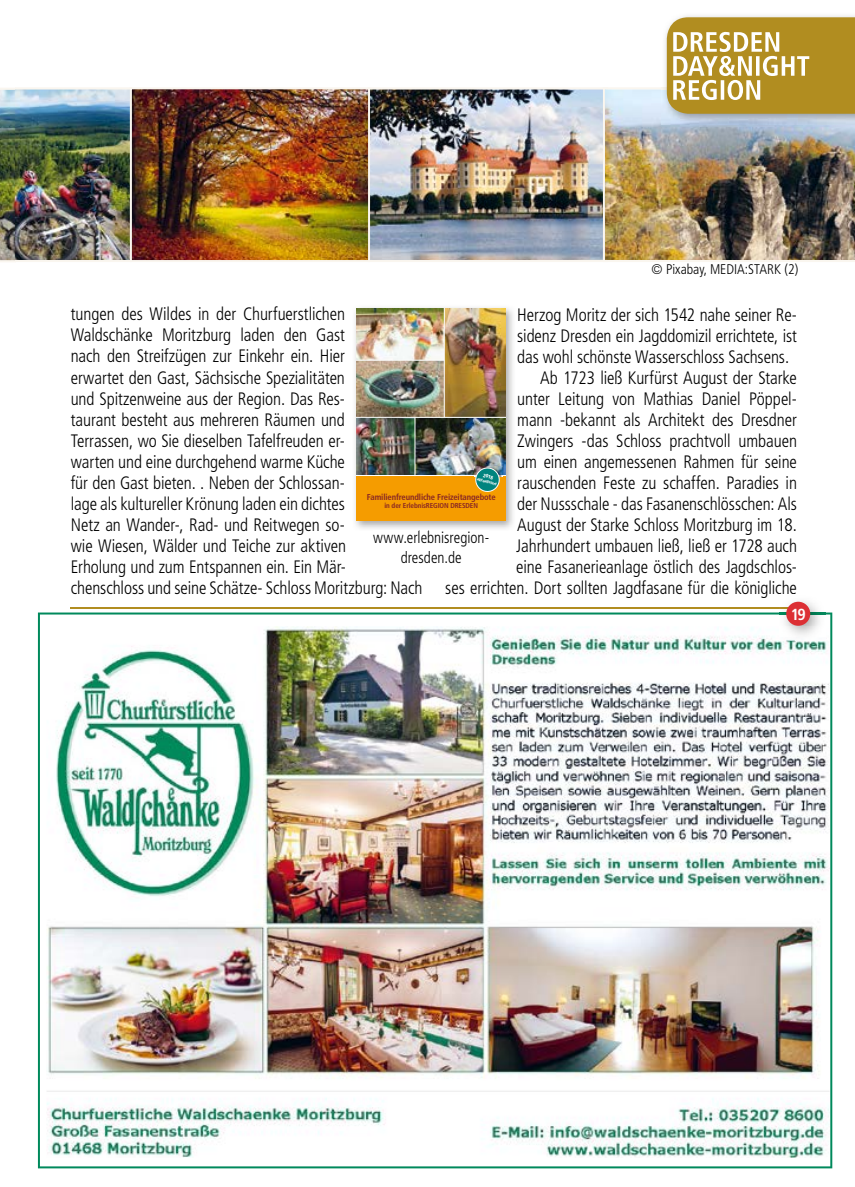
<style>
.page{position:relative;width:855px;height:1187px;background:#fff}
.page>*{position:absolute;margin:0;border:0;box-sizing:border-box;transform-origin:0 0}
.t1{font:300 condensed 18px/21px "Frutiger";letter-spacing:-.005em;color:#000;scale:.96 1}
.t2{font:300 condensed 16px/20px "Frutiger";color:#000;text-align:center;scale:.95 1}
.t3{font:700 condensed 16px "Frutiger";color:#fff}
.t4{font:300 condensed 14px "Frutiger";color:#000}
.t5{font:700 condensed 8.6px "Frutiger";letter-spacing:-.015em;color:#892724}
.t6{font:700 condensed 7.2px "Frutiger";letter-spacing:-.015em;color:#892724}
.t7{font:900 condensed 5px "Frutiger";color:#fff}
.t8{font:900 condensed 4.2px "Frutiger";color:#fff}
</style>
<div class="page">
<img style="left:133px;top:90px;width:234px;height:169px">
<img style="left:0;top:87px;width:130px;height:175px">
<img style="left:371px;top:90px;width:231px;height:169px">
<div style="left:368px;top:87px;width:240px;height:175px;border:2px solid #faf6ef"></div>
<div style="left:130px;top:87px;width:240px;height:175px;border:2px solid #faf6ef"></div>
<img style="left:602px;top:87px;width:252px;height:175px">
<hr style="left:71px;top:607px;width:725px;height:1px;background:#b18d20">
<img style="left:355px;top:307px;width:158px;height:222px">
<div style="left:356px;top:472px;width:150px;height:49px;background:#f59c00"></div>
<img style="left:356px;top:309px;width:88px;height:51px">
<img style="left:356px;top:361px;width:88px;height:56px">
<img style="left:445px;top:309px;width:61px;height:108px">
<img style="left:356px;top:418px;width:56px;height:57px">
<hr style="left:444px;top:309px;width:1px;height:108px;background:#fff">
<hr style="left:356px;top:417px;width:150px;height:1px;background:#fff">
<hr style="left:356px;top:475px;width:150px;height:1px;background:#fff">
<hr style="left:356px;top:360px;width:88px;height:1px;background:#fff">
<img style="left:412px;top:417px;width:94px;height:75px">
<img style="left:661px;top:16px;width:193px;height:108px">
<svg style="left:666px;top:17px;width:188px;height:97px;background:#c0a34d"></svg>
<svg style="left:38px;top:612px;width:794px;height:556px"></svg>
<img style="left:47px;top:626px;width:782px;height:531px">
<img style="left:779px;top:601px;width:45px;height:39px">
<div style="left:786px;top:601px;width:24px;height:24px;background:#dc2f34;border-radius:50%"></div>
<p class="t4" style="left:651px;top:261px;width:148px">© Pixabay, MEDIA:STARK (2)</p>
<p class="t1" style="left:71px;top:304px;width:368px">tungen des Wildes in der Churfuerstlichen Waldschänke Moritzburg laden den Gast<br>nach den Streifzügen zur Einkehr ein. Hier<br>erwartet den Gast, Sächsische Spezialitäten<br>und Spitzenweine aus der Region. Das Res-<br>taurant besteht aus mehreren Räumen und<br>Terrassen, wo Sie dieselben Tafelfreuden er-<br>warten und eine durchgehend warme Küche<br>für den Gast bieten. . Neben der Schlossan-<br>lage als kultureller Krönung laden ein dichtes<br>Netz an Wander-, Rad- und Reitwegen so-<br>wie Wiesen, Wälder und Teiche zur aktiven<br>Erholung und zum Entspannen ein. Ein Mär&shy;chenschloss und seine Schätze- Schloss Moritzburg: Nach</p>
<p class="t1" style="left:517px;top:304px;width:293px">Herzog Moritz der sich 1542 nahe seiner Re-</p>
<p class="t1" style="left:517px;top:325px;width:293px">sidenz Dresden ein Jagddomizil errichtete, ist</p>
<p class="t1" style="left:517px;top:346px;width:284px">das wohl schönste Wasserschloss Sachsens.</p>
<p class="t1" style="left:540px;top:367px;width:269px">Ab 1723 ließ Kurfürst August der Starke</p>
<p class="t1" style="left:517px;top:388px;width:293px">unter Leitung von Mathias Daniel Pöppel-</p>
<p class="t1" style="left:517px;top:409px;width:293px">mann -bekannt als Architekt des Dresdner</p>
<p class="t1" style="left:517px;top:430px;width:293px">Zwingers -das Schloss prachtvoll umbauen</p>
<p class="t1" style="left:517px;top:451px;width:293px">um einen angemessenen Rahmen für seine</p>
<p class="t1" style="left:517px;top:472px;width:293px">rauschenden Feste zu schaffen. Paradies in</p>
<p class="t1" style="left:517px;top:493px;width:293px">der Nussschale - das Fasanenschlösschen: Als</p>
<p class="t1" style="left:517px;top:514px;width:293px">August der Starke Schloss Moritzburg im 18.</p>
<p class="t1" style="left:516px;top:535px;width:294px">Jahrhundert umbauen ließ, ließ er 1728 auch</p>
<p class="t1" style="left:516px;top:556px;width:294px">eine Fasanerieanlage östlich des Jagdschlos-</p>
<p class="t1" style="left:445px;top:577px;width:368px">ses errichten. Dort sollten Jagdfasane für die königliche</p>
<p class="t7" style="left:484px;top:472px;width:12px;rotate:15deg">2018</p>
<p class="t8" style="left:477px;top:476px;width:22px;rotate:15deg">aktualisiert</p>
<p class="t5" style="left:366px;top:491px;width:130px">Familienfreundliche Freizeitangebote</p>
<p class="t6" style="left:384px;top:501px;width:95px">in der ErlebnisREGION DRESDEN</p>
<p class="t2" style="left:373px;top:527px;width:124px">www.erlebnisregion&shy;dresden.de</p>
<p class="t3" style="left:790px;top:604px;width:17px">19</p>
</div>
